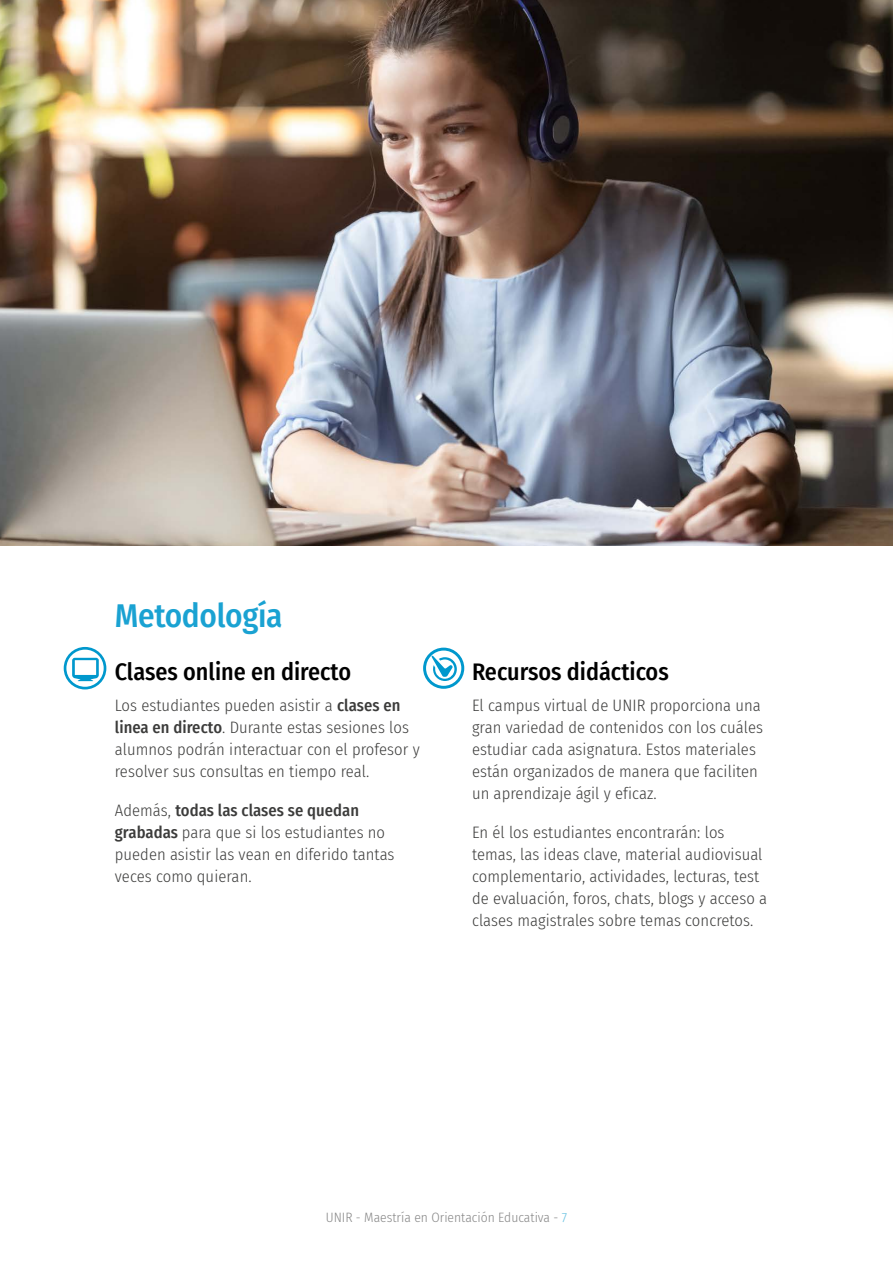
<style>
.page{position:relative;width:893px;height:1263px;background:#fff}
.page>*{position:absolute;margin:0;border:0;box-sizing:border-box;transform-origin:0 0}
.título_nivel1{font:500 33px "Fira Sans Condensed";letter-spacing:-.01em;color:#1aa2d2}
.títulos_nivel2{font:500 24px "Fira Sans Condensed";color:#000}
.párrafo{font:300 16.5px/22px "Fira Sans Condensed";letter-spacing:.005em;color:#3c3c3b}
.t1{font:300 13.5px "Fira Sans Condensed";color:#878787}
.s1{font-weight:500}
.s2{color:#66c1e1}
</style>
<div class="page">
<img style="left:0;top:0;width:893px;height:545px">
<svg style="left:423px;top:648px;width:41px;height:41px"></svg>
<svg style="left:64px;top:647px;width:42px;height:42px"></svg>
<p class="título_nivel1" style="left:115px;top:589px;width:169px">Metodología</p>
<p class="títulos_nivel2" style="left:115px;top:653px;width:238px">Clases online en directo</p>
<p class="párrafo" style="left:115px;top:694px;width:306px">Los estudiantes pueden asistir a <span class="s1">clases en linea en directo</span>. Durante estas sesiones los alumnos podrán interactuar con el profesor y resolver sus consultas en tiempo real.</p>
<p class="párrafo" style="left:115px;top:799px;width:281px">Además, <span class="s1">todas las clases se quedan grabadas</span> para que si los estudiantes no pueden asistir las vean en diferido tantas veces como quieran.</p>
<p class="títulos_nivel2" style="left:472px;top:653px;width:198px">Recursos didácticos</p>
<p class="párrafo" style="left:472px;top:694px;width:292px">El campus virtual de UNIR proporciona una gran variedad de contenidos con los cuáles estudiar cada asignatura. Estos materiales están organizados de manera que faciliten un aprendizaje ágil y eficaz.</p>
<p class="párrafo" style="left:472px;top:821px;width:297px">En él los estudiantes encontrarán: los temas, las ideas clave, material audiovisual complementario, actividades, lecturas, test de evaluación, foros, chats, blogs y acceso a clases magistrales sobre temas concretos.</p>
<p class="t1" style="left:326px;top:1207px;width:243px">UNIR - Maestría en Orientación Educativa - <span class="s2">7</span></p>
</div>
